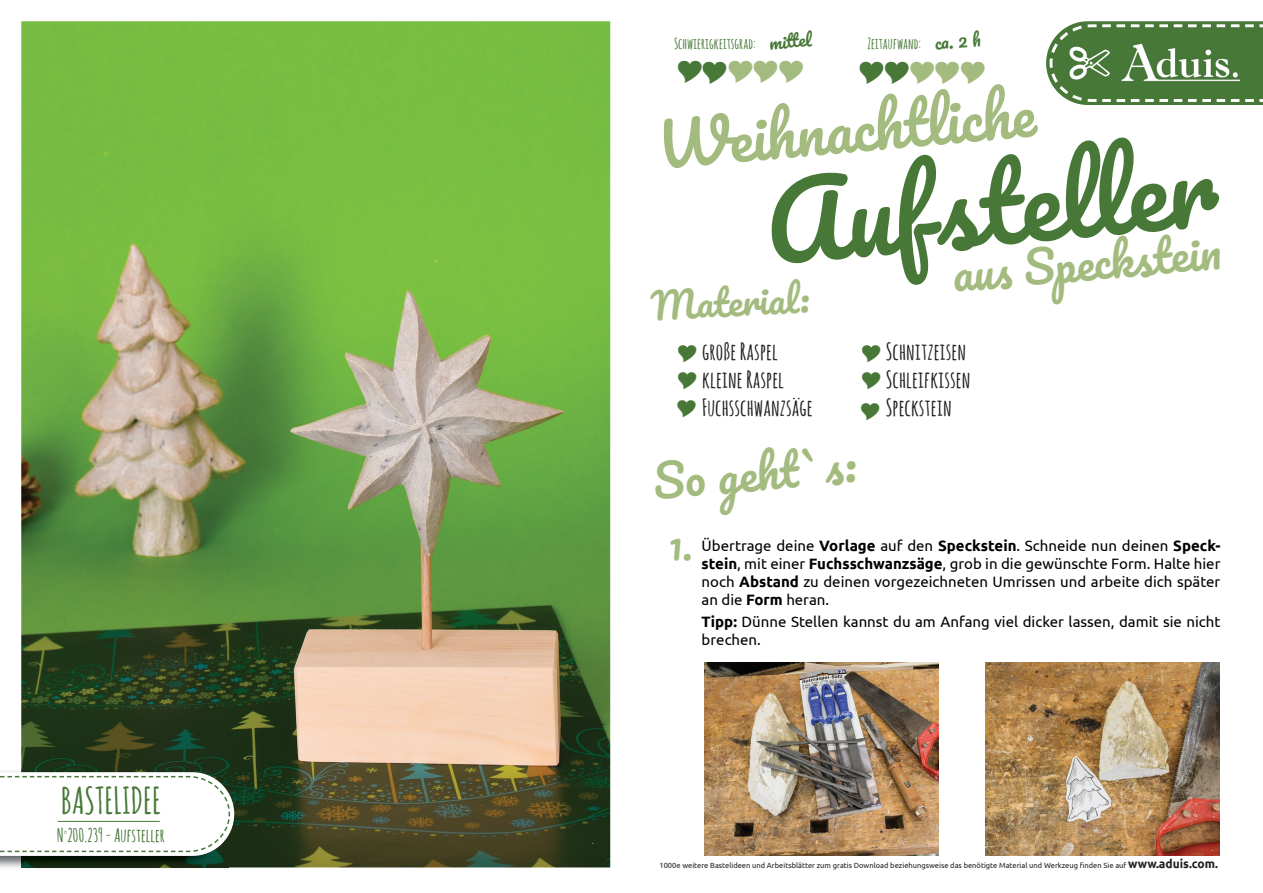
<style>
.page{position:relative;width:1263px;height:893px;background:#fff}
.page>*{position:absolute;margin:0;border:0;box-sizing:border-box;transform-origin:0 0}
.t1{font:102.6px "Pacifico";color:#477838}
.t2{font:58.95px "Pacifico";color:#a3bb7f}
.t3{font:45.45px "Pacifico";color:#a3bb7f}
.t4{font:45px "Pacifico";color:#a3bb7f}
.t5{font:36.75px "Pacifico";color:#a3bb7f}
.t6{font:700 36.45px "Amatic SC";color:#477838}
.t7{font:700 23.25px/27.9px "Amatic SC";color:#231f20}
.t8{font:700 18.45px "Amatic SC";color:#477838}
.t9{font:17.25px "Pacifico";color:#477838}
.t10{font:15px/18px "Ubuntu";color:#000;text-align:justify}
.t11{font:700 15px "Amatic SC";color:#477838}
.t12{font:7.5px "Ubuntu";color:#231f20}
.s1{font-weight:700}
.s2{font-weight:700;font-size:12px}
</style>
<div class="page">
<img style="left:21px;top:21px;width:589px;height:846px">
<img style="left:0;top:771px;width:229px;height:97px">
<img style="left:21px;top:769px;width:208px;height:98px">
<svg style="left:0;top:772px;width:234px;height:84px"></svg>
<hr style="left:58px;top:821px;width:102px;height:1px;background:#477838">
<svg style="left:1046px;top:21px;width:217px;height:84px;background:#678f5b"></svg>
<img style="left:705px;top:662px;width:234px;height:194px">
<img style="left:986px;top:662px;width:234px;height:194px">
<h3 class="t6" style="left:61px;top:774px;width:102px">BASTELIDEE</h3>
<p class="t8" style="left:57px;top:822px;width:110px">N<sup>°</sup>200.239 - Aufsteller</p>
<p class="t11" style="left:674px;top:33px;width:83px">Schwierigkeitsgrad:</p>
<p class="t9" style="left:768px;top:34px;width:43px;rotate:-5deg">mitt el</p>
<p class="t11" style="left:867px;top:33px;width:55px">Zeitaufwand:</p>
<p class="t9" style="left:934px;top:34px;width:48px;rotate:-5deg">ca. 2 h</p>
<h2 class="t2" style="left:655px;top:115px;width:380px;rotate:-5deg">Weihnachtliche</h2>
<h1 class="t1" style="left:760px;top:170px;width:451px;rotate:-5deg">Aufsteller</h1>
<h3 class="t4" style="left:950px;top:251px;width:272px;rotate:-5deg">aus Speckstein</h3>
<h3 class="t5" style="left:650px;top:287px;width:160px;rotate:-3deg">Material:</h3>
<h3 class="t7" style="left:702px;top:336px;width:112px">große Raspel kleine Raspel<br>Fuchsschwanzsäge</h3>
<h3 class="t7" style="left:886px;top:336px;width:86px">Schnitzeisen<br>Schleifkissen<br>Speckstein</h3>
<h3 class="t3" style="left:651px;top:458px;width:205px;rotate:-5deg">So geht`s:</h3>
<p class="t10" style="left:702px;top:536px;width:520px">Übertrage deine <span class="s1">Vorlage</span> auf den <span class="s1">Speckstein</span>. Schneide nun deinen <span class="s1">Speck&shy;stein</span>, mit einer <span class="s1">Fuchsschwanzsäge</span>, grob in die gewünschte Form. Halte hier noch <span class="s1">Abstand</span> zu deinen vorgezeichneten Umrissen und arbeite dich später an die <span class="s1">Form</span> heran.</p>
<p class="t10" style="left:702px;top:612px;width:520px"><span class="s1">Tipp:</span> Dünne Stellen kannst du am Anfang viel dicker lassen, damit sie nicht brechen.</p>
<p class="t12" style="left:659px;top:860px;width:560px">1000e weitere Bastelideen und Arbeitsblätter zum gratis Download beziehungsweise das benötigte Material und Werkzeug finden Sie auf <span class="s2">www.aduis.com.</span></p>
</div>
